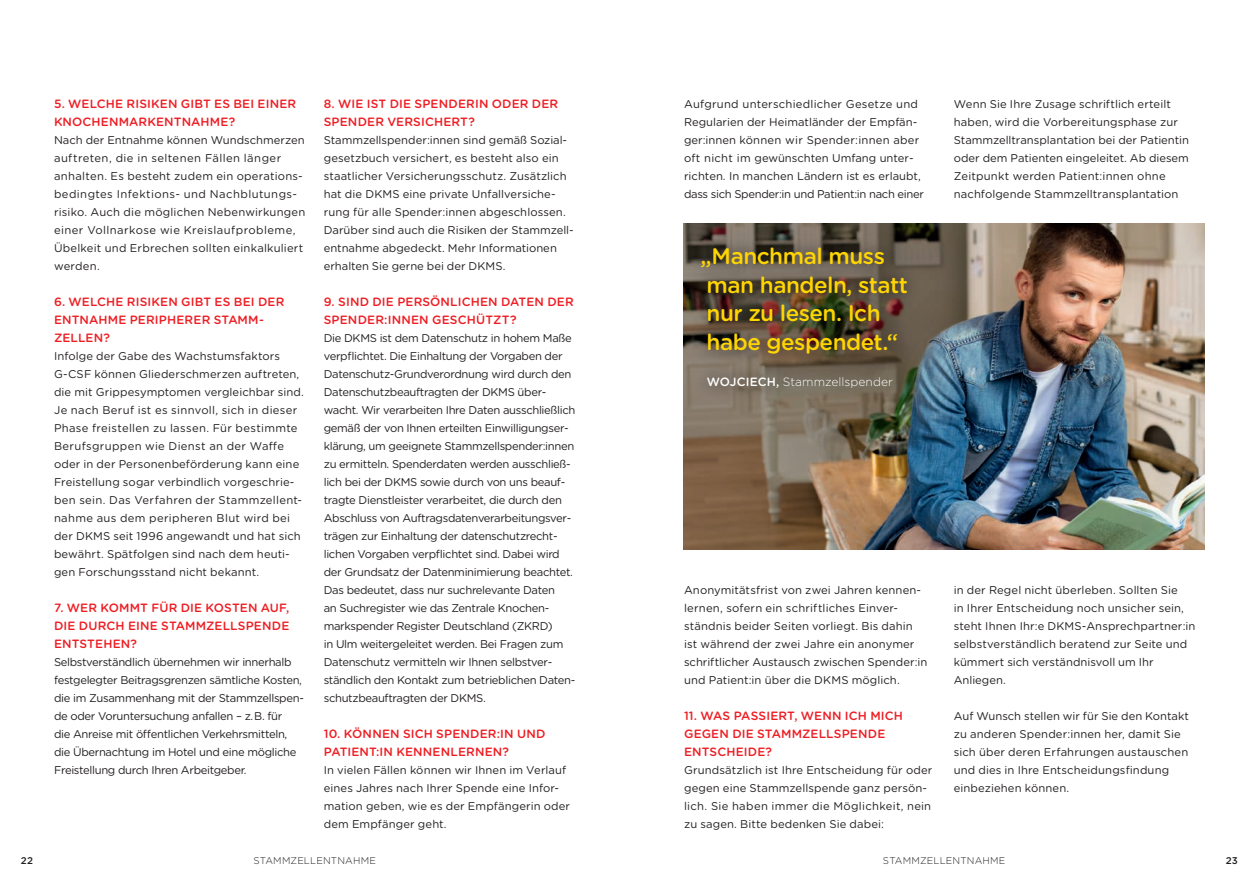
<style>
.page{position:relative;width:1259px;height:893px;background:#fff}
.page>*{position:absolute;margin:0;border:0;box-sizing:border-box;transform-origin:0 0}
.t1{font:500 22.5px/28.5px "Gotham Rounded";letter-spacing:-.02em;color:#fed503}
.t2{font:500 12px/18px "Gotham Rounded";letter-spacing:.01em;color:#ee1d23}
.t3{font:300 12px "Gotham Rounded";letter-spacing:.01em;color:#fff}
.t4{font:11.25px/18px "Gotham Rounded";color:#231f20}
.t5{font:11.25px/18px "Gotham Rounded";letter-spacing:-.03em;color:#231f20}
.t6{font:11.25px/18px "Gotham Rounded";letter-spacing:.02em;color:#231f20}
.t7{font:300 9.75px "Gotham Rounded";letter-spacing:.015em;color:#231f20}
.t8{font:500 9.75px "Gotham Rounded";color:#231f20}
.s1{font-weight:500}
</style>
<div class="page">
<img style="left:683px;top:224px;width:522px;height:326px">
<svg style="left:687px;top:233px;width:234px;height:168px;background:#5e5244"></svg>
<p class="t2" style="left:54px;top:94px;width:244px">5. WELCHE RISIKEN GIBT ES BEI EINER<br>KNOCHENMARKENTNAHME?</p>
<p class="t6" style="left:54px;top:131px;width:253px">Nach der Entnahme können Wundschmerzen auftreten, die in seltenen Fällen länger anhalten. Es besteht zudem ein operations&shy;bedingtes Infektions- und Nachblutungs&shy;risiko. Auch die möglichen Nebenwirkungen einer Vollnarkose wie Kreislaufprobleme, Übelkeit und Erbrechen sollten einkalkuliert werden.</p>
<p class="t2" style="left:54px;top:292px;width:232px">6. WELCHE RISIKEN GIBT ES BEI DER<br>ENTNAHME PERIPHERER STAMM-<br>ZELLEN?</p>
<p class="t4" style="left:54px;top:347px;width:251px">Infolge der Gabe des Wachstumsfaktors G-CSF können Gliederschmerzen auftreten, die mit Grippesymptomen vergleichbar sind.<br>Je nach Beruf ist es sinnvoll, sich in dieser Phase freistellen zu lassen. Für bestimmte Berufsgruppen wie Dienst an der Waffe oder in der Personenbeförderung kann eine Freistellung sogar verbindlich vorgeschrie&shy;ben sein. Das Verfahren der Stammzellent&shy;nahme aus dem peripheren Blut wird bei der DKMS seit 1996 angewandt und hat sich bewährt. Spätfolgen sind nach dem heuti&shy;gen Forschungsstand nicht bekannt.</p>
<p class="t2" style="left:54px;top:598px;width:237px;text-align:justify">7. WER KOMMT FÜR DIE KOSTEN AUF, DIE DURCH EINE STAMMZELLSPENDE ENTSTEHEN?</p>
<p class="t5" style="left:54px;top:653px;width:251px">Selbstverständlich übernehmen wir innerhalb festgelegter Beitragsgrenzen sämtliche Kosten, die im Zusammenhang mit der Stammzellspen&shy;de oder Voruntersuchung anfallen – z. B. für<br>die Anreise mit öffentlichen Verkehrsmitteln, die Übernachtung im Hotel und eine mögliche Freistellung durch Ihren Arbeitgeber.</p>
<p class="t2" style="left:324px;top:94px;width:236px">8. WIE IST DIE SPENDERIN ODER DER<br>SPENDER VERSICHERT?</p>
<p class="t4" style="left:324px;top:131px;width:250px">Stammzellspender:innen sind gemäß Sozial&shy;gesetzbuch versichert, es besteht also ein staatlicher Versicherungsschutz. Zusätzlich hat die DKMS eine private Unfallversiche&shy;rung für alle Spender:innen abgeschlossen.<br>Darüber sind auch die Risiken der Stammzell&shy;entnahme abgedeckt. Mehr Informationen erhalten Sie gerne bei der DKMS.</p>
<p class="t2" style="left:324px;top:292px;width:251px">9. SIND DIE PERSÖNLICHEN DATEN DER<br>SPENDER:INNEN GESCHÜTZT?</p>
<p class="t5" style="left:324px;top:329px;width:253px">Die DKMS ist dem Datenschutz in hohem Maße verpflichtet. Die Einhaltung der Vorgaben der Datenschutz-Grundverordnung wird durch den Datenschutzbeauftragten der DKMS über&shy;wacht. Wir verarbeiten Ihre Daten ausschließlich gemäß der von Ihnen erteilten Einwilligungser&shy;klärung, um geeignete Stammzellspender:innen zu ermitteln. Spenderdaten werden ausschließ&shy;lich bei der DKMS sowie durch von uns beauf&shy;tragte Dienstleister verarbeitet, die durch den Abschluss von Auftragsdatenverarbeitungsver&shy;trägen zur Einhaltung der datenschutzrecht&shy;lichen Vorgaben verpflichtet sind. Dabei wird der Grundsatz der Datenminimierung beachtet.<br>Das bedeutet, dass nur suchrelevante Daten<br>an Suchregister wie das Zentrale Knochen&shy;markspender Register Deutschland (ZKRD)<br>in Ulm weitergeleitet werden. Bei Fragen zum Datenschutz vermitteln wir Ihnen selbstver&shy;ständlich den Kontakt zum betrieblichen Daten&shy;schutzbeauftragten der DKMS.</p>
<p class="t2" style="left:324px;top:724px;width:223px">10. KÖNNEN SICH SPENDER:IN UND<br>PATIENT:IN KENNENLERNEN?</p>
<p class="t4" style="left:324px;top:761px;width:248px">In vielen Fällen können wir Ihnen im Verlauf eines Jahres nach Ihrer Spende eine Infor&shy;mation geben, wie es der Empfängerin oder dem Empfänger geht.</p>
<p class="t7" style="left:253px;top:854px;width:124px">STAMMZELLENTNAHME</p>
<p class="t7" style="left:883px;top:854px;width:124px">STAMMZELLENTNAHME</p>
<p class="t4" style="left:684px;top:95px;width:241px">Aufgrund unterschiedlicher Gesetze und Regularien der Heimatländer der Empfän&shy;ger:innen können wir Spender:innen aber oft nicht im gewünschten Umfang unter&shy;richten. In manchen Ländern ist es erlaubt, dass sich Spender:in und Patient:in nach einer</p>
<p class="t4" style="left:954px;top:95px;width:237px">Wenn Sie Ihre Zusage schriftlich erteilt haben, wird die Vorbereitungsphase zur Stammzelltransplantation bei der Patientin oder dem Patienten eingeleitet. Ab diesem Zeitpunkt werden Patient:innen ohne nachfolgende Stammzelltransplantation</p>
<h1 class="t1" style="left:700px;top:241px;width:209px">„Manchmal muss man handeln, statt nur zu lesen. Ich habe gespendet.“</h1>
<p class="t3" style="left:707px;top:373px;width:188px"><span class="s1">WOJCIECH,</span> Stammzellspender</p>
<p class="t4" style="left:954px;top:581px;width:243px">in der Regel nicht überleben. Sollten Sie<br>in Ihrer Entscheidung noch unsicher sein, steht Ihnen Ihr:e DKMS-Ansprechpartner:in selbstverständlich beratend zur Seite und kümmert sich verständnisvoll um Ihr Anliegen.</p>
<p class="t4" style="left:954px;top:707px;width:237px">Auf Wunsch stellen wir für Sie den Kontakt zu anderen Spender:innen her, damit Sie sich über deren Erfahrungen austauschen und dies in Ihre Entscheidungsfindung einbeziehen können.</p>
<p class="t4" style="left:684px;top:581px;width:245px">Anonymitätsfrist von zwei Jahren kennen&shy;lernen, sofern ein schriftliches Einver&shy;ständnis beider Seiten vorliegt. Bis dahin ist während der zwei Jahre ein anonymer schriftlicher Austausch zwischen Spender:in und Patient:in über die DKMS möglich.</p>
<p class="t2" style="left:684px;top:706px;width:220px">11. WAS PASSIERT, WENN ICH MICH<br>GEGEN DIE STAMMZELLSPENDE<br>ENTSCHEIDE?</p>
<p class="t4" style="left:684px;top:761px;width:250px">Grundsätzlich ist Ihre Entscheidung für oder gegen eine Stammzellspende ganz persön&shy;lich. Sie haben immer die Möglichkeit, nein zu sagen. Bitte bedenken Sie dabei:</p>
<p class="t8" style="left:21px;top:854px;width:14px">22</p>
<p class="t8" style="left:1225px;top:854px;width:14px">23</p>
</div>
